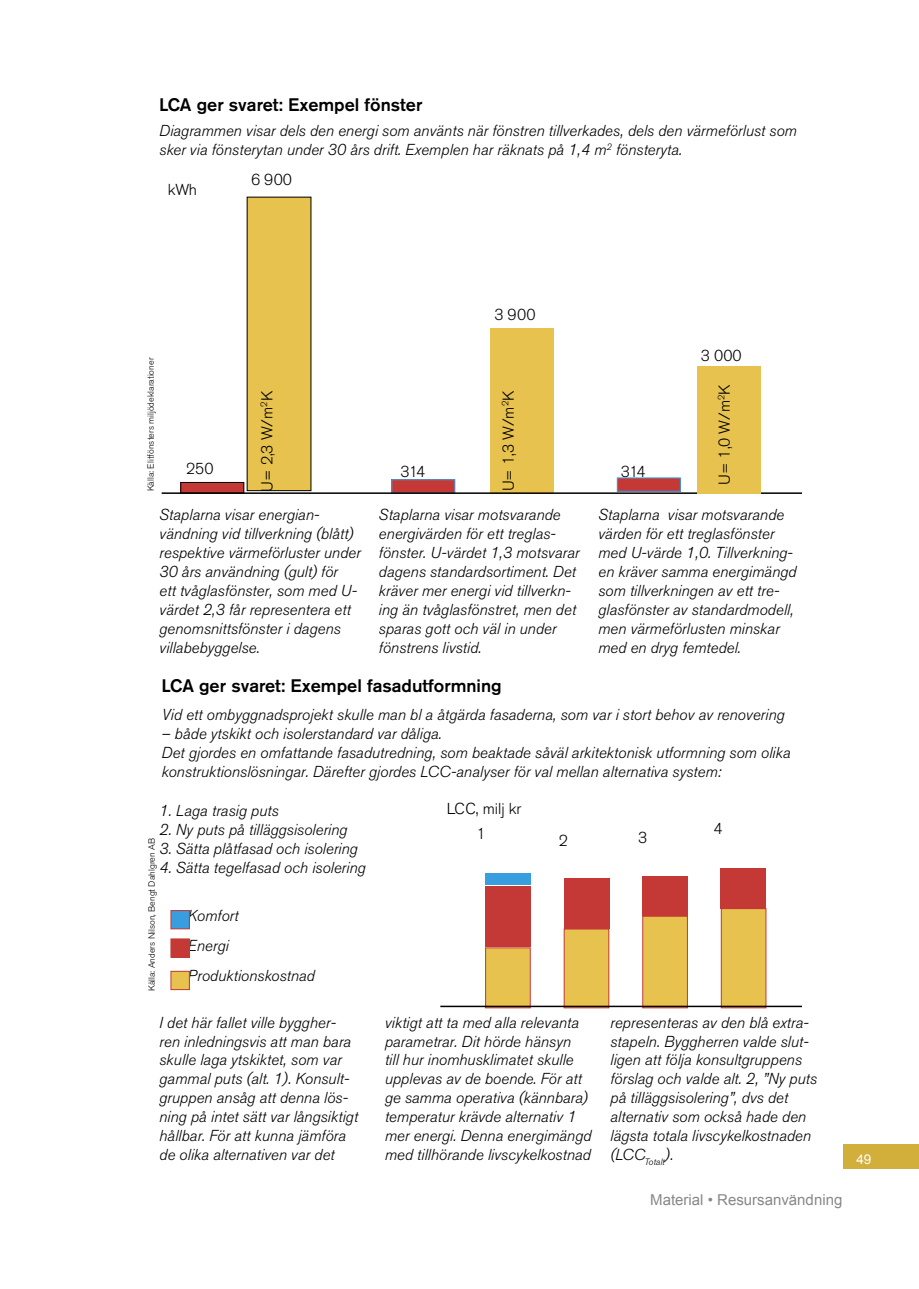
<style>
.page{position:relative;width:919px;height:1289px;background:#fff}
.page>*{position:absolute;margin:0;border:0;box-sizing:border-box;transform-origin:0 0}
.t1{font:500 18px "Akzidenz Grotesk Std";color:#000}
.t2{font:italic 300 15.75px/18.9px "Akzidenz Grotesk Std";color:#000}
.t3{font:300 15.75px "Akzidenz Grotesk Std";color:#000}
.Brödtext{font:15px "Arial";color:#888}
.Bildtext{font:13.5px "Arial";color:#fff}
.t4{font:300 9px "Akzidenz Grotesk Std";color:#000}
</style>
<div class="page">
<div style="left:843px;top:1144px;width:75px;height:25px;background:#d2ae3a"></div>
<div style="left:247px;top:197px;width:64px;height:293px;background:#e7c24e"></div>
<div style="left:490px;top:327px;width:64px;height:166px;background:#e7c24e"></div>
<div style="left:181px;top:482px;width:63px;height:11px;background:#c43935"></div>
<div style="left:180px;top:482px;width:64px;height:11px;border:1px solid #000"></div>
<div style="left:392px;top:480px;width:63px;height:13px;background:#c43935"></div>
<div style="left:391px;top:479px;width:64px;height:14px;border:1px solid #399edf"></div>
<hr style="left:162px;top:492px;width:639px;height:2px;background:#000">
<div style="left:617px;top:478px;width:63px;height:13px;background:#c43935"></div>
<div style="left:696px;top:366px;width:64px;height:127px;background:#e7c24e"></div>
<div style="left:171px;top:910px;width:18px;height:18px;background:#399edf"></div>
<div style="left:171px;top:910px;width:18px;height:19px;border:1px solid #c43935"></div>
<div style="left:171px;top:938px;width:18px;height:19px;background:#c43935"></div>
<div style="left:171px;top:938px;width:18px;height:19px;border:1px solid #c43935"></div>
<div style="left:171px;top:971px;width:18px;height:18px;background:#e7c24e"></div>
<div style="left:721px;top:908px;width:44px;height:99px;background:#e7c24e"></div>
<div style="left:720px;top:908px;width:46px;height:100px;border:1px solid #c43935"></div>
<div style="left:564px;top:929px;width:44px;height:78px;background:#e7c24e"></div>
<div style="left:563px;top:928px;width:46px;height:80px;border:1px solid #c43935"></div>
<div style="left:642px;top:916px;width:45px;height:91px;background:#e7c24e"></div>
<div style="left:642px;top:915px;width:45px;height:93px;border:1px solid #c43935"></div>
<div style="left:485px;top:947px;width:45px;height:60px;background:#e7c24e"></div>
<div style="left:485px;top:947px;width:45px;height:61px;border:1px solid #c43935"></div>
<div style="left:485px;top:886px;width:45px;height:61px;background:#c43935"></div>
<div style="left:564px;top:878px;width:45px;height:50px;background:#c43935"></div>
<div style="left:642px;top:876px;width:45px;height:39px;background:#c43935"></div>
<div style="left:720px;top:868px;width:45px;height:40px;background:#c43935"></div>
<div style="left:485px;top:873px;width:45px;height:11px;background:#399edf"></div>
<hr style="left:440px;top:1005px;width:361px;height:2px;background:#000">
<p class="t1" style="left:159px;top:94px;width:264px">LCA ger svaret: Exempel fönster</p>
<p class="t2" style="left:159px;top:122px;width:639px">Diagrammen visar dels den energi som använts när fönstren tillverkades, dels den värmeförlust som sker via fönsterytan under 30 års drift. Exemplen har räknats på 1,4 m<sup>2</sup> fönsteryta.</p>
<p class="t3" style="left:168px;top:180px;width:31px">kWh</p>
<p class="t3" style="left:251px;top:171px;width:43px">6 900</p>
<p class="t4" style="left:146px;top:491px;width:135px;rotate:-90deg">Källa: Elitfönsters miljödeklarationer</p>
<p class="t3" style="left:186px;top:460px;width:29px">250</p>
<p class="t3" style="left:258px;top:491px;width:102px;rotate:-90deg">U= 2,3 W/m<sup>2</sup>K</p>
<p class="t3" style="left:494px;top:306px;width:43px">3 900</p>
<p class="t3" style="left:499px;top:491px;width:102px;rotate:-90deg">U= 1,3 W/m<sup>2</sup>K</p>
<p class="t3" style="left:400px;top:463px;width:26px">314</p>
<p class="t3" style="left:620px;top:463px;width:26px">314</p>
<p class="t3" style="left:701px;top:346px;width:42px">3 000</p>
<p class="t3" style="left:715px;top:485px;width:102px;rotate:-90deg">U= 1,0 W/m<sup>2</sup>K</p>
<p class="t2" style="left:159px;top:505px;width:203px">Staplarna visar energian&shy;vändning vid tillverkning (blått) respektive värmeförluster under<br>30 års användning (gult) för<br>ett tvåglasfönster, som med U&shy;värdet 2,3 får representera ett genomsnittsfönster i dagens villabebyggelse.</p>
<p class="t2" style="left:378px;top:505px;width:202px">Staplarna visar motsvarande energivärden för ett treglas&shy;fönster. U-värdet 1,3 motsvarar dagens standardsortiment. Det kräver mer energi vid tillverkn&shy;ing än tvåglasfönstret, men det sparas gott och väl in under fönstrens livstid.</p>
<p class="t2" style="left:598px;top:505px;width:200px">Staplarna visar motsvarande värden för ett treglasfönster med U-värde 1,0. Tillverkning&shy;en kräver samma energimängd som tillverkningen av ett tre&shy;glasfönster av standardmodell, men värmeförlusten minskar med en dryg femtedel.</p>
<p class="t1" style="left:162px;top:674px;width:341px">LCA ger svaret: Exempel fasadutformning</p>
<p class="t2" style="left:162px;top:705px;width:624px">Vid ett ombyggnadsprojekt skulle man bl a åtgärda fasaderna, som var i stort behov av renovering</p>
<p class="t2" style="left:162px;top:724px;width:281px">– både ytskikt och isolerstandard var dåliga.</p>
<p class="t2" style="left:162px;top:743px;width:630px">Det gjordes en omfattande fasadutredning, som beaktade såväl arkitektonisk utformning som olika konstruktionslösningar. Därefter gjordes LCC-analyser för val mellan alternativa system:</p>
<p class="t2" style="left:159px;top:801px;width:121px">1. Laga trasig puts</p>
<p class="t2" style="left:159px;top:820px;width:190px">2. Ny puts på tilläggsisolering</p>
<p class="t2" style="left:159px;top:839px;width:200px">3. Sätta plåtfasad och isolering</p>
<p class="t2" style="left:159px;top:857px;width:208px">4. Sätta tegelfasad och isolering</p>
<p class="t4" style="left:147px;top:991px;width:155px;rotate:-90deg">Källa: Anders Nilson, Bengt Dahlgren AB</p>
<p class="t2" style="left:187px;top:906px;width:52px">Komfort</p>
<p class="t2" style="left:187px;top:936px;width:43px">Energi</p>
<p class="t2" style="left:187px;top:966px;width:129px">Produktionskostnad</p>
<p class="t3" style="left:446px;top:800px;width:76px">LCC, milj kr</p>
<p class="t3" style="left:476px;top:825px;width:11px">1</p>
<p class="t3" style="left:558px;top:831px;width:11px">2</p>
<p class="t3" style="left:638px;top:828px;width:11px">3</p>
<p class="t3" style="left:713px;top:820px;width:11px">4</p>
<p class="t2" style="left:159px;top:1012px;width:200px">I det här fallet ville byggher&shy;ren inledningsvis att man bara skulle laga ytskiktet, som var gammal puts (alt. 1). Konsult&shy;gruppen ansåg att denna lös&shy;ning på intet sätt var långsiktigt hållbar. För att kunna jämföra de olika alternativen var det</p>
<p class="t2" style="left:384px;top:1012px;width:208px">viktigt att ta med alla relevanta parametrar. Dit hörde hänsyn<br>till hur inomhusklimatet skulle upplevas av de boende. För att ge samma operativa (kännbara) temperatur krävde alternativ 1 mer energi. Denna energimängd med tillhörande livscykelkostnad</p>
<p class="t2" style="left:610px;top:1012px;width:208px">representeras av den blå extra&shy;stapeln. Byggherren valde slut&shy;ligen att följa konsultgruppens förslag och valde alt. 2, ”Ny puts på tilläggsisolering”, dvs det alternativ som också hade den lägsta totala livscykelkostnaden (LCC<sub>Totalt</sub>).</p>
<p class="Brödtext" style="left:650px;top:1190px;width:193px">Material • Resursanvändning</p>
<p class="Bildtext" style="left:856px;top:1151px;width:17px">49</p>
</div>
